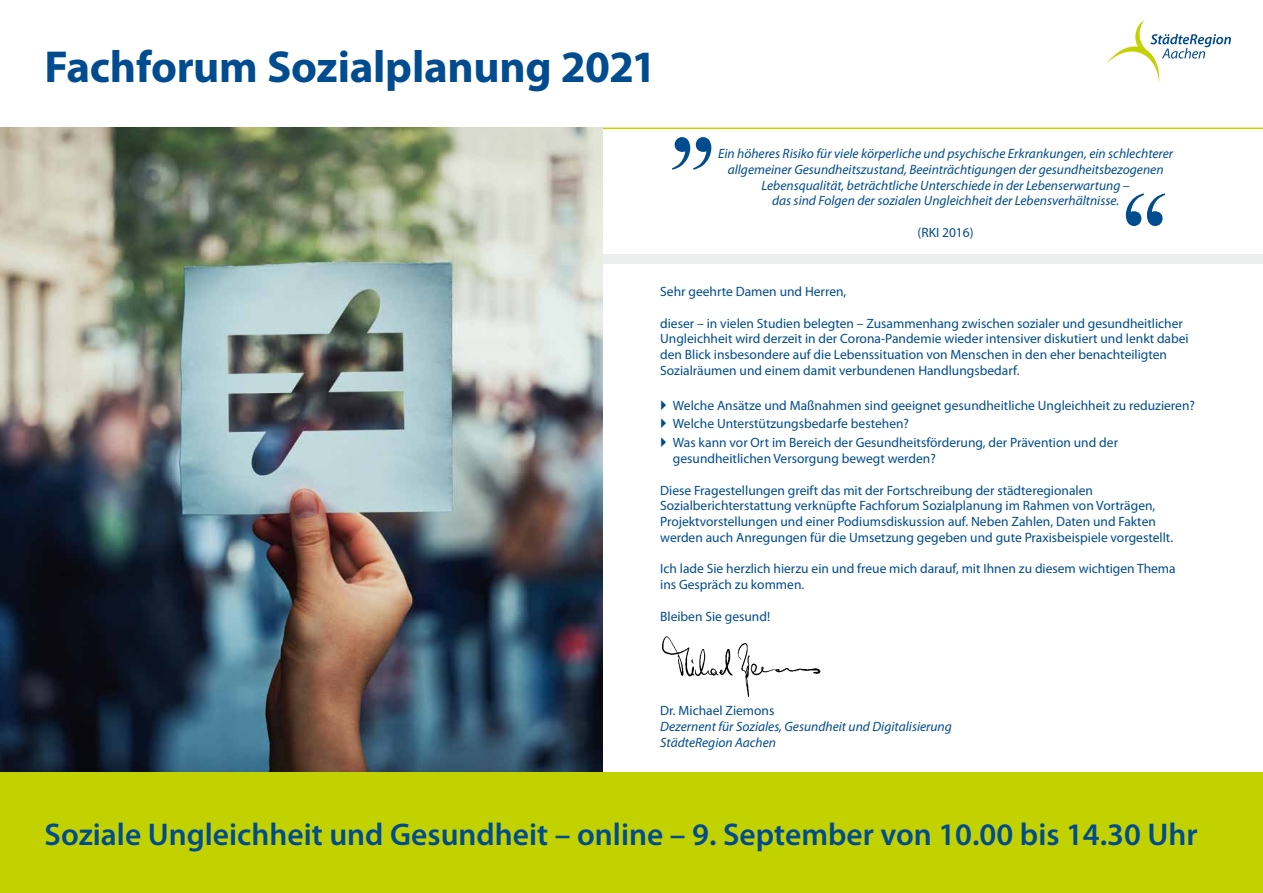
<style>
.page{position:relative;width:1263px;height:893px;background:#fff}
.page>*{position:absolute;margin:0;border:0;box-sizing:border-box;transform-origin:0 0}
.t1{font:700 45px "Myriad Pro";letter-spacing:-.005em;color:#004c8e}
.t2{font:600 31.5px "Myriad Pro";color:#004c8e}
.Fließtext{font:13.5px/15.8px "Myriad Pro";color:#004c8e}
.Fließtext-2{font:italic 13.5px "Myriad Pro";color:#004c8e}
</style>
<div class="page">
<hr style="left:601px;top:128px;width:662px;height:1px;background:#c2d200">
<div style="left:602px;top:254px;width:661px;height:10px;background:#edeeee"></div>
<img style="left:0;top:128px;width:603px;height:645px">
<div style="left:0;top:773px;width:1263px;height:120px;background:#c2d200"></div>
<img style="left:662px;top:636px;width:159px;height:61px">
<svg style="left:672px;top:137px;width:39px;height:33px"></svg>
<svg style="left:1126px;top:193px;width:39px;height:33px"></svg>
<svg style="left:1106px;top:20px;width:125px;height:63px"></svg>
<p class="t1" style="left:45px;top:41px;width:613px">Fachforum Sozialplanung 2021</p>
<p class="Fließtext-2" style="left:718px;top:146px;width:457px">Ein höheres Risiko für viele körperliche und psychische Erkrankungen, ein schlechterer</p>
<p class="Fließtext-2" style="left:728px;top:162px;width:437px">allgemeiner Gesundheitszustand, Beeinträchtigungen der gesundheitsbezogenen</p>
<p class="Fließtext-2" style="left:761px;top:178px;width:370px">Lebensqualität, beträchtliche Unterschiede in der Lebenserwartung –</p>
<p class="Fließtext-2" style="left:772px;top:194px;width:349px">das sind Folgen der sozialen Ungleichheit der Lebensverhältnisse.</p>
<p class="Fließtext" style="left:918px;top:225px;width:58px">(RKI 2016)</p>
<p class="Fließtext" style="left:660px;top:284px;width:188px">Sehr geehrte Damen und Herren,</p>
<p class="Fließtext" style="left:660px;top:315px;width:530px">dieser – in vielen Studien belegten – Zusammenhang zwischen sozialer und gesundheitlicher<br>Ungleichheit wird derzeit in der Corona-Pandemie wieder intensiver diskutiert und lenkt dabei den Blick insbesondere auf die Lebenssituation von Menschen in den eher benachteiligten</p>
<p class="Fließtext" style="left:660px;top:363px;width:361px">Sozialräumen und einem damit verbundenen Handlungsbedarf.</p>
<p class="Fließtext" style="left:673px;top:397px;width:523px">Welche Ansätze und Maßnahmen sind geeignet gesundheitliche Ungleichheit zu reduzieren?</p>
<p class="Fließtext" style="left:673px;top:416px;width:238px">Welche Unterstützungsbedarfe bestehen?</p>
<p class="Fließtext" style="left:673px;top:435px;width:447px">Was kann vor Ort im Bereich der Gesundheitsförderung, der Prävention und der gesundheitlichen Versorgung bewegt werden?</p>
<p class="Fließtext" style="left:660px;top:483px;width:434px">Diese Fragestellungen greift das mit der Fortschreibung der städteregionalen</p>
<p class="Fließtext" style="left:660px;top:498px;width:497px">Sozialberichterstattung verknüpfte Fachforum Sozialplanung im Rahmen von Vorträgen,</p>
<p class="Fließtext" style="left:660px;top:514px;width:497px">Projektvorstellungen und einer Podiumsdiskussion auf. Neben Zahlen, Daten und Fakten</p>
<p class="Fließtext" style="left:660px;top:530px;width:514px">werden auch Anregungen für die Umsetzung gegeben und gute Praxisbeispiele vorgestellt.</p>
<p class="Fließtext" style="left:660px;top:561px;width:517px">Ich lade Sie herzlich hierzu ein und freue mich darauf, mit Ihnen zu diesem wichtigen Thema</p>
<p class="Fließtext" style="left:660px;top:577px;width:146px">ins Gespräch zu kommen.</p>
<p class="Fließtext" style="left:660px;top:609px;width:111px">Bleiben Sie gesund!</p>
<p class="Fließtext" style="left:660px;top:703px;width:116px">Dr. Michael Ziemons</p>
<p class="Fließtext-2" style="left:660px;top:719px;width:293px">Dezernent für Soziales, Gesundheit und Digitalisierung</p>
<p class="Fließtext-2" style="left:660px;top:735px;width:117px">StädteRegion Aachen</p>
<p class="t2" style="left:45px;top:817px;width:1154px">Soziale Ungleichheit und Gesundheit – online – 9. September von 10.00 bis 14.30 Uhr</p>
</div>
